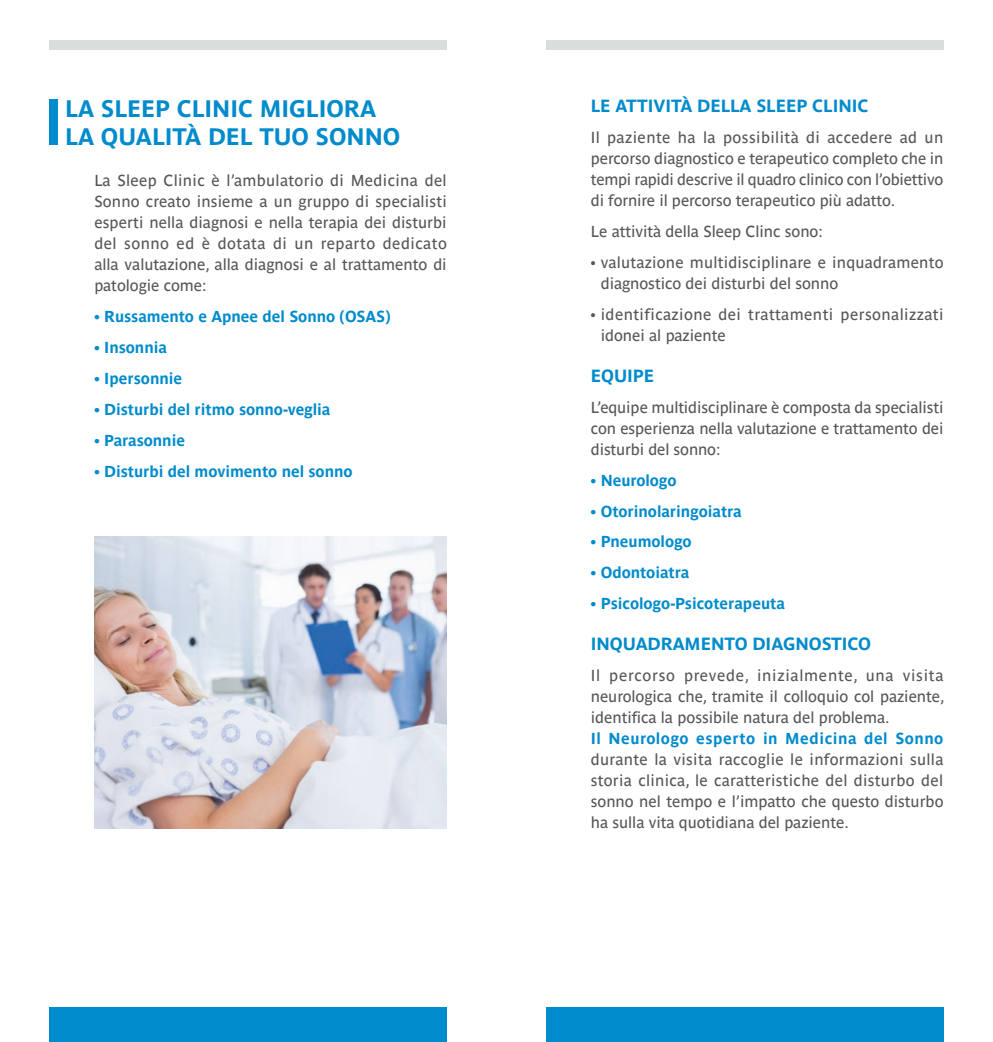
<style>
.page{position:relative;width:993px;height:1042px;background:#fff}
.page>*{position:absolute;margin:0;border:0;box-sizing:border-box;transform-origin:0 0}
.t1{font:700 23.62px/28px "Parisine Ptf";color:#008bcc}
.t2{font:700 17.5px "Parisine Ptf";letter-spacing:-.005em;color:#008bcc}
.t3{font:15.75px/21px "Parisine Ptf";letter-spacing:-.005em;color:#575756;text-align:justify}
.t4{font:700 15.75px "Parisine Ptf";letter-spacing:-.005em;color:#008bcc}
.t5{font:15.75px/21px "Parisine Ptf";letter-spacing:.015em;color:#575756}
.t6{font:15.75px/21px "Parisine Ptf";letter-spacing:.025em;color:#575756}
.t7{font:700 15.75px "Parisine Ptf";letter-spacing:.03em;color:#008bcc}
</style>
<div class="page">
<div style="left:50px;top:1007px;width:396px;height:35px;background:#008bcc"></div>
<div style="left:546px;top:1007px;width:397px;height:35px;background:#008bcc"></div>
<div style="left:50px;top:40px;width:396px;height:10px;background:#d9deda"></div>
<div style="left:546px;top:40px;width:397px;height:10px;background:#d9deda"></div>
<div style="left:50px;top:99px;width:7px;height:46px;background:#008bcc"></div>
<img style="left:94px;top:537px;width:352px;height:291px">
<h1 class="t1" style="left:65px;top:92px;width:336px">LA SLEEP CLINIC MIGLIORA<br>LA QUALITÀ DEL TUO SONNO</h1>
<p class="t3" style="left:94px;top:169px;width:354px">La Sleep Clinic è l’ambulatorio di Medicina del Sonno creato insieme a un gruppo di specialisti esperti nella diagnosi e nella terapia dei disturbi del sonno ed è dotata di un reparto dedicato alla valutazione, alla diagnosi e al trattamento di patologie come:</p>
<p class="t4" style="left:94px;top:305px;width:298px">• Russamento e Apnee del Sonno (OSAS)</p>
<p class="t4" style="left:94px;top:336px;width:74px">• Insonnia</p>
<p class="t4" style="left:94px;top:366px;width:89px">• Ipersonnie</p>
<p class="t4" style="left:94px;top:397px;width:237px">• Disturbi del ritmo sonno-veglia</p>
<p class="t4" style="left:94px;top:428px;width:92px">• Parasonnie</p>
<p class="t4" style="left:94px;top:459px;width:260px">• Disturbi del movimento nel sonno</p>
<p class="t2" style="left:590px;top:93px;width:279px">LE ATTIVITÀ DELLA SLEEP CLINIC</p>
<p class="t3" style="left:590px;top:126px;width:354px">Il paziente ha la possibilità di accedere ad un percorso diagnostico e terapeutico completo che in tempi rapidi descrive il quadro clinico con l’obiettivo di fornire il percorso terapeutico più adatto.</p>
<p class="t3" style="left:590px;top:220px;width:233px">Le attività della Sleep Clinc sono:</p>
<p class="t5" style="left:600px;top:250px;width:344px;text-indent:-10px">• valutazione multidisciplinare e inquadramento diagnostico dei disturbi del sonno</p>
<p class="t6" style="left:600px;top:302px;width:344px;text-indent:-10px">• identificazione dei trattamenti personalizzati idonei al paziente</p>
<p class="t2" style="left:590px;top:362px;width:65px">EQUIPE</p>
<p class="t3" style="left:590px;top:395px;width:354px">L’equipe multidisciplinare è composta da specialisti con esperienza nella valutazione e trattamento dei disturbi del sonno:</p>
<p class="t4" style="left:590px;top:468px;width:87px">• Neurologo</p>
<p class="t4" style="left:590px;top:499px;width:152px">• Otorinolaringoiatra</p>
<p class="t4" style="left:590px;top:530px;width:102px">• Pneumologo</p>
<p class="t4" style="left:590px;top:561px;width:100px">• Odontoiatra</p>
<p class="t4" style="left:590px;top:592px;width:195px">• Psicologo-Psicoterapeuta</p>
<p class="t2" style="left:590px;top:631px;width:282px">INQUADRAMENTO DIAGNOSTICO</p>
<p class="t3" style="left:590px;top:664px;width:355px">Il percorso prevede, inizialmente, una visita neurologica che, tramite il colloquio col paziente, identifica la possibile natura del problema.</p>
<p class="t7" style="left:590px;top:727px;width:354px">Il Neurologo esperto in Medicina del Sonno</p>
<p class="t3" style="left:590px;top:747px;width:354px">durante la visita raccoglie le informazioni sulla storia clinica, le caratteristiche del disturbo del sonno nel tempo e l’impatto che questo disturbo ha sulla vita quotidiana del paziente.</p>
</div>
